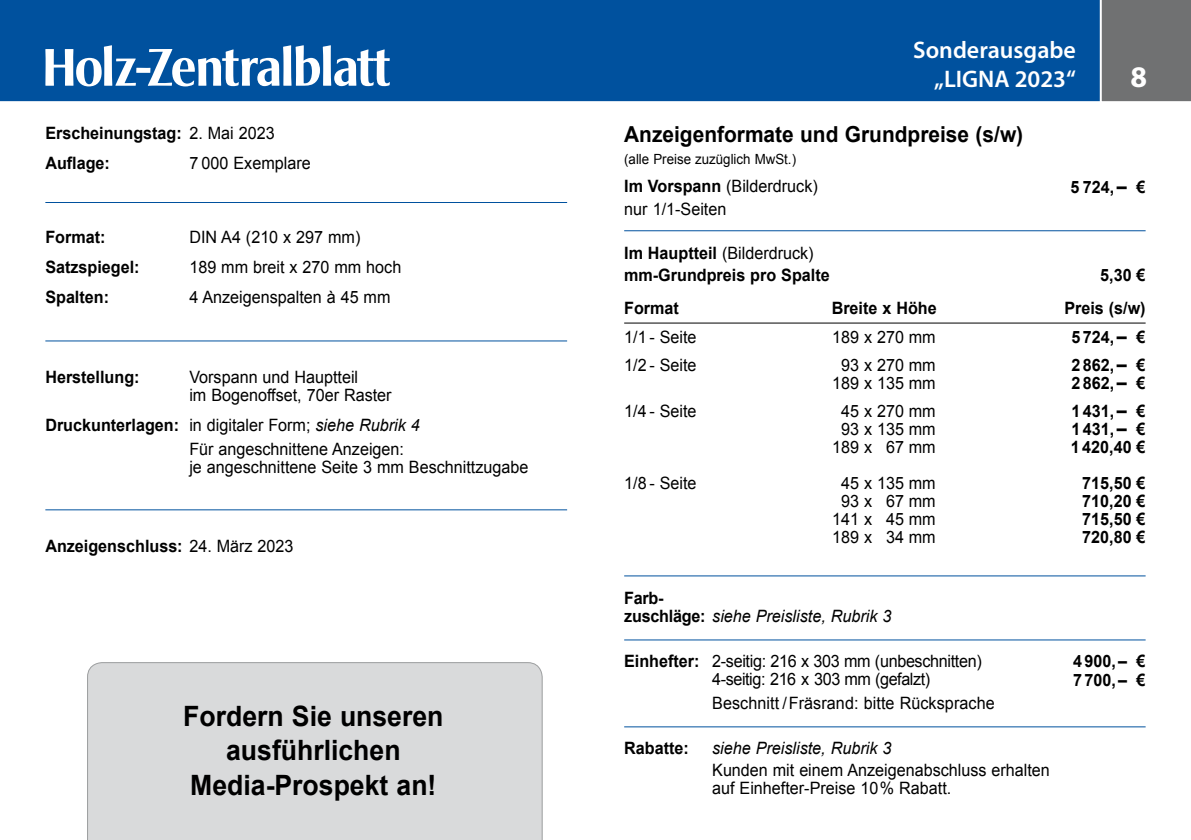
<style>
.page{position:relative;width:1191px;height:840px;background:#fff}
.page>*{position:absolute;margin:0;border:0;box-sizing:border-box;transform-origin:0 0}
.t1{font:700 30px "Myriad Pro";color:#fff}
.t2{font:700 28px/34px "Arial";color:#000;text-align:center;scale:.95 1}
.t3{font:600 24px/28.8px "Myriad Pro";color:#fff;text-align:right}
.t4{font:700 22px "Arial";color:#000;scale:.95 1}
.t5{font:17px/18px "Arial";color:#000;scale:.95 1}
.t6{font:700 17px/18px "Arial";color:#000;scale:.95 1}
.t7{font:17px/18px "Arial";letter-spacing:-.02em;color:#000;scale:.95 1}
.t8{font:italic 17px/18px "Arial";color:#000;scale:.95 1}
.t9{font:14px "Arial";color:#000;scale:.95 1}
.s1{font-weight:400}
.s2{font-weight:700}
.s3{font-style:italic}
.s4{font-size:19px}
.s5{color:#fff}
.s6{font-weight:700;font-style:normal}
</style>
<div class="page">
<div style="left:0;top:0;width:1099px;height:102px;background:#00519e"></div>
<div style="left:1099px;top:0;width:92px;height:102px;background:#707172"></div>
<svg style="left:45px;top:45px;width:345px;height:41px"></svg>
<hr style="left:45px;top:202px;width:522px;height:1px;background:#00519e">
<hr style="left:45px;top:340px;width:522px;height:1px;background:#00519e">
<hr style="left:45px;top:509px;width:522px;height:1px;background:#00519e">
<hr style="left:624px;top:322px;width:521px;height:1px;background:#000">
<hr style="left:624px;top:575px;width:521px;height:1px;background:#00519e">
<hr style="left:624px;top:639px;width:521px;height:1px;background:#00519e">
<hr style="left:624px;top:726px;width:521px;height:1px;background:#00519e">
<hr style="left:624px;top:230px;width:521px;height:1px;background:#00519e">
<div style="left:87px;top:662px;width:455px;height:177px;background:#d9dadb"></div>
<p class="t6" style="left:45px;top:118px;width:243px;line-height:30px">Erscheinungstag: <span class="s1">2. Mai 2023<br></span>Auflage:</p>
<p class="t5" style="left:189px;top:154px;width:129px">7 000 Exemplare</p>
<p class="t6" style="left:45px;top:228px;width:65px">Format:</p>
<p class="t5" style="left:189px;top:228px;width:181px">DIN A4 (210 x 297 mm)</p>
<p class="t6" style="left:45px;top:258px;width:101px">Satzspiegel:</p>
<p class="t5" style="left:189px;top:258px;width:224px">189 mm breit x 270 mm hoch</p>
<p class="t6" style="left:45px;top:288px;width:69px">Spalten:</p>
<p class="t5" style="left:189px;top:288px;width:213px">4 Anzeigenspalten à 45 mm</p>
<p class="t6" style="left:45px;top:368px;width:101px">Herstellung:</p>
<p class="t5" style="left:189px;top:368px;width:214px">Vorspann und Hauptteil<br>im Bogenoffset, 70er Raster</p>
<p class="t5" style="left:189px;top:413px;width:244px;line-height:24px;text-indent:-144px"><span class="s2">Druckunterlagen:</span> in digitaler Form; <span class="s3">siehe Rubrik 4<br></span>Für angeschnittene Anzeigen:</p>
<p class="t5" style="left:189px;top:458px;width:358px">je angeschnittene Seite 3 mm Beschnittzugabe</p>
<p class="t6" style="left:45px;top:537px;width:263px">Anzeigenschluss: <span class="s1">24. März 2023</span></p>
<h2 class="t2" style="left:183px;top:700px;width:275px">Fordern Sie unseren ausführlichen<br>Media-Prospekt an!</h2>
<h3 class="t3" style="left:913px;top:35px;width:164px">Sonderausgabe „LIGNA 2023“</h3>
<h1 class="t1" style="left:1130px;top:57px;width:18px">8</h1>
<p class="t4" style="left:624px;top:120px;width:421px">Anzeigenformate und Grundpreise (s/w)</p>
<p class="t9" style="left:624px;top:150px;width:182px">(alle Preise zuzüglich MwSt.)</p>
<p class="t5" style="left:624px;top:175px;width:205px;line-height:22px"><span class="s2">Im Vorspann</span> (Bilderdruck) nur 1/1-Seiten</p>
<p class="t6" style="left:624px;top:242px;width:218px;line-height:22px">Im Hauptteil <span class="s1">(Bilderdruck) </span>mm-Grundpreis pro Spalte</p>
<p class="t6" style="left:1070px;top:178px;width:80px">5 724,<span class="s4">–</span> €</p>
<p class="t6" style="left:1100px;top:266px;width:49px">5,30 €</p>
<p class="t6" style="left:624px;top:299px;width:59px">Format</p>
<p class="t6" style="left:831px;top:299px;width:112px">Breite x Höhe</p>
<p class="t6" style="left:1064px;top:299px;width:87px">Preis (s/w)</p>
<p class="t5" style="left:624px;top:322px;width:97px;line-height:28px">1/1 - Seite<br>1/2 - Seite <span class="s5">1</span></p>
<p class="t5" style="left:624px;top:401px;width:78px">1/4 - Seite</p>
<p class="t6" style="left:1071px;top:323px;width:80px;line-height:28px">5 724,<span class="s4">–</span> €<br>2 862,<span class="s4">–</span> €</p>
<p class="t6" style="left:1071px;top:369px;width:80px;line-height:28px">2 862,<span class="s4">–</span> €<br>1 431,<span class="s4">–</span> €</p>
<p class="t6" style="left:1070px;top:420px;width:80px">1 431,<span class="s4">–</span> €<br>1 420,40 €</p>
<p class="t6" style="left:1082px;top:474px;width:68px;text-align:justify">715,50 € 710,20 € 715,50 € 720,80 €</p>
<p class="t5" style="left:832px;top:322px;width:110px;line-height:28px">189 x 270 mm<br><span class="s5">1</span>93 x 270 mm</p>
<p class="t5" style="left:832px;top:368px;width:110px;line-height:28px">189 x 135 mm<br><span class="s5">1</span>45 x 270 mm</p>
<p class="t5" style="left:832px;top:419px;width:110px"><span class="s5">1</span>93 x 135 mm<br>189 x <span class="s5">1</span>67 mm</p>
<p class="t5" style="left:832px;top:473px;width:110px;text-align:justify"><span class="s5">1</span>45 x 135 mm <span class="s5">1</span>93 x <span class="s5">1</span>67 mm 141 x <span class="s5">1</span>45 mm 189 x <span class="s5">1</span>34 mm</p>
<p class="t5" style="left:624px;top:473px;width:78px">1/8 - Seite</p>
<p class="t8" style="left:624px;top:588px;width:283px"><span class="s6">Farb-<br>zuschläge:</span> siehe Preisliste, Rubrik 3</p>
<p class="t7" style="left:712px;top:652px;width:285px;text-indent:-88px"><span class="s2">Einhefter:</span> 2-seitig: 216 x 303 mm (unbeschnitten)<br>4-seitig: 216 x 303 mm (gefalzt)</p>
<p class="t5" style="left:712px;top:694px;width:299px">Beschnitt /Fräsrand: bitte Rücksprache</p>
<p class="t6" style="left:624px;top:738px;width:69px">Rabatte:</p>
<p class="t8" style="left:712px;top:738px;width:190px">siehe Preisliste, Rubrik 3</p>
<p class="t5" style="left:712px;top:760px;width:357px">Kunden mit einem Anzeigenabschluss erhalten auf Einhefter-Preise 10% Rabatt.</p>
<p class="t6" style="left:1073px;top:652px;width:78px">4 900, – €<br>7 700, – €</p>
</div>
